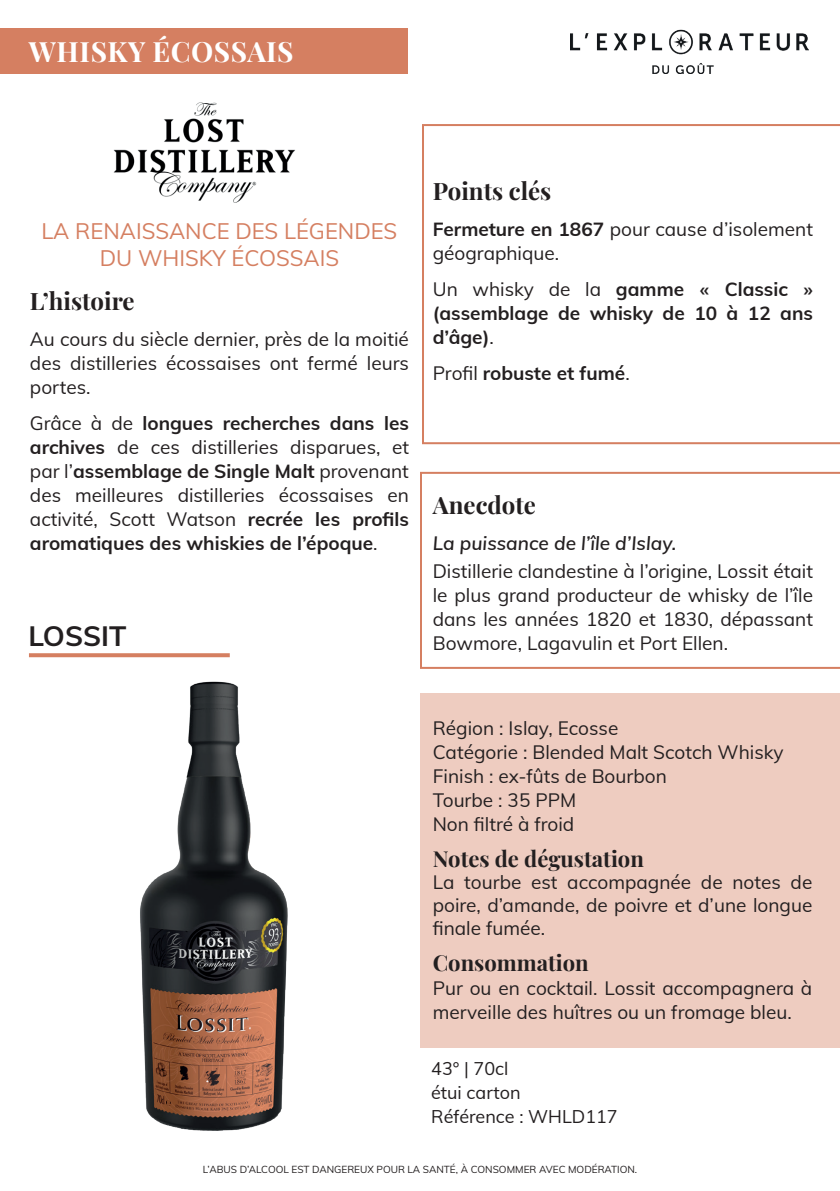
<style>
.page{position:relative;width:840px;height:1191px;background:#fff}
.page>*{position:absolute;margin:0;border:0;box-sizing:border-box;transform-origin:0 0}
.t1{font:700 28px "Playfair Display";letter-spacing:.02em;color:#fff}
.t2{font:700 28px "Mulish";color:#231f20}
.t3{font:700 24px "Playfair Display";color:#231f20}
.t4{font:22px/26.4px "Mulish";color:#d57f61;text-align:center}
.t5{font:700 22px "Playfair Display";color:#231f20}
.t6{font:19px/24px "Mulish";color:#231f20;text-align:justify}
.t7{font:700 19px/24px "Mulish";color:#231f20;text-align:justify}
.t8{font:italic 600 19px "Mulish";color:#231f20}
.t9{font:18px/24px "Mulish";color:#231f20}
.t10{font:10px "Mulish";color:#231f20}
.s1{font-weight:700}
.s2{font-weight:400}
</style>
<div class="page">
<img style="left:570px;top:30px;width:238px;height:43px">
<svg style="left:422px;top:124px;width:417px;height:320px"></svg>
<div style="left:420px;top:693px;width:419px;height:354px;background:#eeccc0"></div>
<div style="left:0;top:28px;width:408px;height:46px;background:#d57f61"></div>
<svg style="left:29px;top:653px;width:201px;height:4px"></svg>
<img style="left:113px;top:102px;width:182px;height:101px">
<img style="left:140px;top:681px;width:148px;height:450px">
<svg style="left:420px;top:472px;width:419px;height:197px"></svg>
<h1 class="t1" style="left:29px;top:29px;width:266px">WHISKY ÉCOSSAIS</h1>
<p class="t4" style="left:42px;top:217px;width:357px">LA RENAISSANCE DES LÉGENDES<br>DU WHISKY ÉCOSSAIS</p>
<p class="t3" style="left:30px;top:282px;width:106px">L’histoire</p>
<p class="t6" style="left:30px;top:326px;width:380px">Au cours du siècle dernier, près de la moitié des distilleries écossaises ont fermé leurs portes.</p>
<p class="t6" style="left:30px;top:410px;width:380px">Grâce à de <span class="s1">longues recherches dans les archives</span> de ces distilleries disparues, et par l’<span class="s1">assemblage de Single Malt</span> provenant des meilleures distilleries écossaises en activité, Scott Watson <span class="s1">recrée les profils aromatiques des whiskies de l’époque</span>.</p>
<h1 class="t2" style="left:28px;top:616px;width:99px">LOSSIT</h1>
<p class="t3" style="left:432px;top:172px;width:120px">Points clés</p>
<p class="t6" style="left:432px;top:216px;width:381px"><span class="s1">Fermeture en 1867</span> pour cause d’isolement géographique.</p>
<p class="t7" style="left:432px;top:276px;width:381px"><span class="s2">Un whisky de la</span> gamme « Classic » (assemblage de whisky de 10 à 12 ans d’âge)<span class="s2">.</span></p>
<p class="t7" style="left:432px;top:360px;width:198px"><span class="s2">Profil</span> robuste et fumé<span class="s2">.</span></p>
<p class="t3" style="left:432px;top:486px;width:105px">Anecdote</p>
<p class="t8" style="left:432px;top:529px;width:245px">La puissance de l’île d’Islay.</p>
<p class="t6" style="left:432px;top:558px;width:381px">Distillerie clandestine à l’origine, Lossit était le plus grand producteur de whisky de l’île dans les années 1820 et 1830, dépassant Bowmore, Lagavulin et Port Ellen.</p>
<p class="t6" style="left:432px;top:715px;width:352px;text-align:left">Région : Islay, Ecosse<br>Catégorie : Blended Malt Scotch Whisky<br>Finish : ex-fûts de Bourbon<br>Tourbe : 35 PPM<br>Non filtré à froid</p>
<p class="t5" style="left:432px;top:841px;width:212px">Notes de dégustation</p>
<p class="t6" style="left:432px;top:870px;width:381px;line-height:22.8px">La tourbe est accompagnée de notes de poire, d’amande, de poivre et d’une longue finale fumée.</p>
<p class="t5" style="left:432px;top:945px;width:157px">Consommation</p>
<p class="t6" style="left:432px;top:975px;width:381px">Pur ou en cocktail. Lossit accompagnera à merveille des huîtres ou un fromage bleu.</p>
<p class="t9" style="left:431px;top:1056px;width:188px">43° | 70cl<br>étui carton<br>Référence : WHLD117</p>
<p class="t10" style="left:203px;top:1161px;width:436px">L’ABUS D’ALCOOL EST DANGEREUX POUR LA SANTÉ, À CONSOMMER AVEC MODÉRATION.</p>
</div>
